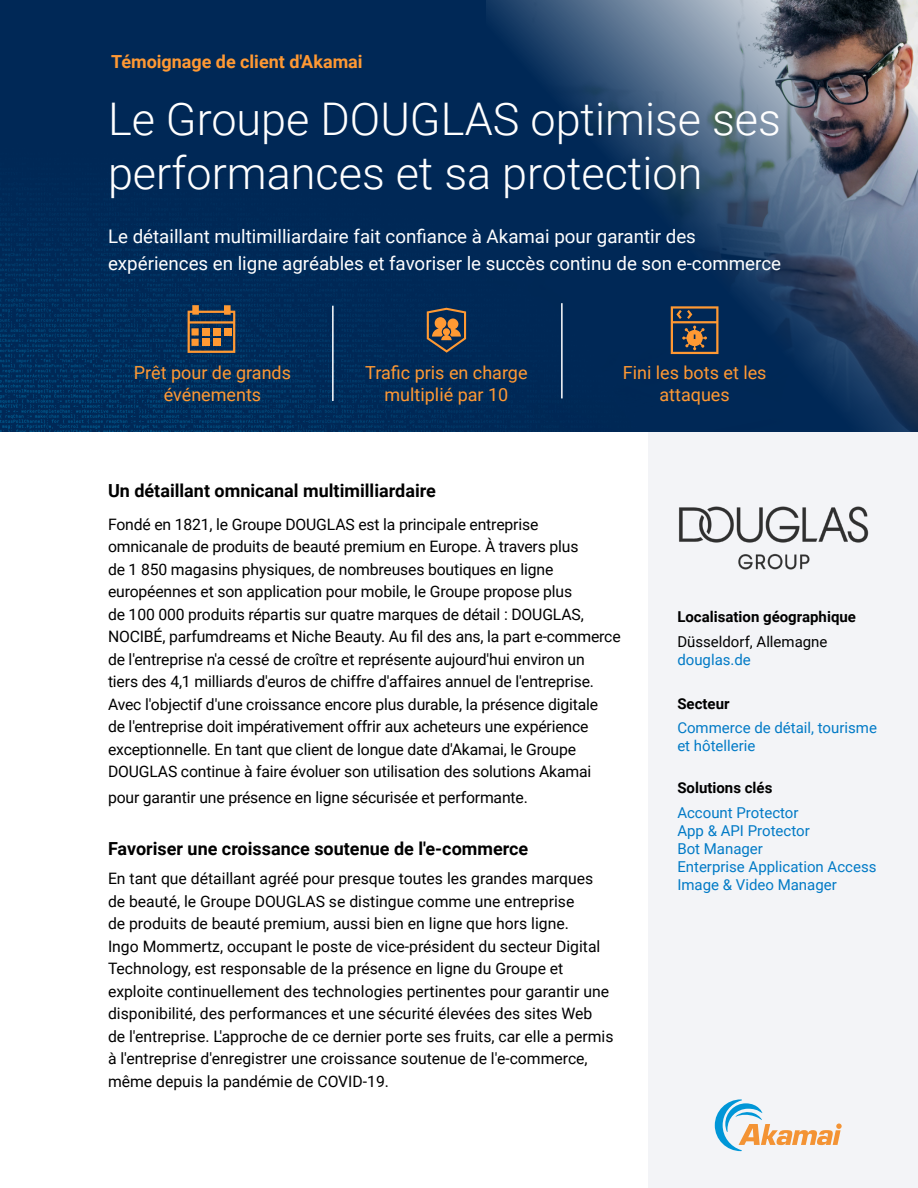
<style>
.page{position:relative;width:918px;height:1188px;background:#fff}
.page>*{position:absolute;margin:0;border:0;box-sizing:border-box;transform-origin:0 0}
.Title_-_Headline{font:300 45px/54px "Roboto";color:#fff}
.Sub-Title_-_Sub-Heading{font:18.75px/27px "Roboto";color:#fff}
.Feature_-_Benefites_-_Under_Icon{font:18px/21.6px "Roboto";color:#f93;text-align:center}
.Body{font:700 18px "Roboto";color:#000}
.Heading_1{font:700 18px "Roboto";color:#000}
.Above_Title_-_Headline{font:700 18px "Roboto";color:#f93}
.Body-2{font:15.75px/22.5px "Roboto";letter-spacing:-.01em;color:#000}
.Sidebar_Heading{font:15px/18px "Roboto";color:#017ac6}
.Sidebar_Heading-2{font:700 15px "Roboto";color:#000}
.Sidebar_Copy{font:15px/18px "Roboto";color:#017ac6}
.Sidebar_Heading-3{font:15px/18px "Roboto";color:#000}
.s1{color:#017ac6}
</style>
<div class="page">
<img style="left:0;top:0;width:486px;height:432px">
<img style="left:486px;top:0;width:432px;height:432px">
<div style="left:648px;top:432px;width:270px;height:756px;background:#f3f4f7"></div>
<img style="left:679px;top:506px;width:190px;height:64px">
<hr style="left:332px;top:306px;width:2px;height:95px;background:#fff">
<hr style="left:561px;top:303px;width:2px;height:95px;background:#fff">
<svg style="left:671px;top:306px;width:47px;height:48px;background:#584f49"></svg>
<svg style="left:427px;top:308px;width:39px;height:45px;background:#635449"></svg>
<svg style="left:188px;top:305px;width:47px;height:48px;background:#66584b"></svg>
<div style="left:202px;top:339px;width:8px;height:7px;background:#f93"></div>
<div style="left:213px;top:339px;width:7px;height:7px;background:#f93"></div>
<p class="Above_Title_-_Headline" style="left:111px;top:48px;width:253px">Témoignage de client d'Akamai</p>
<p class="Title_-_Headline" style="left:108px;top:91px;width:674px">Le Groupe DOUGLAS optimise ses performances et sa protection</p>
<p class="Sub-Title_-_Sub-Heading" style="left:108px;top:222px;width:675px">Le détaillant multimilliardaire fait confiance à Akamai pour garantir des expériences en ligne agréables et favoriser le succès continu de son e-commerce</p>
<p class="Feature_-_Benefites_-_Under_Icon" style="left:134px;top:362px;width:159px">Prêt pour de grands événements</p>
<p class="Feature_-_Benefites_-_Under_Icon" style="left:365px;top:362px;width:164px">Trafic pris en charge multiplié par 10</p>
<p class="Feature_-_Benefites_-_Under_Icon" style="left:623px;top:362px;width:145px">Fini les bots et les attaques</p>
<p class="Heading_1" style="left:108px;top:478px;width:329px">Un détaillant omnicanal multimilliardaire</p>
<p class="Body-2" style="left:108px;top:512px;width:514px">Fondé en 1821, le Groupe DOUGLAS est la principale entreprise omnicanale de produits de beauté premium en Europe. À travers plus<br>de 1 850 magasins physiques, de nombreuses boutiques en ligne européennes et son application pour mobile, le Groupe propose plus<br>de 100 000 produits répartis sur quatre marques de détail : DOUGLAS, NOCIBÉ, parfumdreams et Niche Beauty. Au fil des ans, la part e-commerce de l'entreprise n'a cessé de croître et représente aujourd'hui environ un<br>tiers des 4,1 milliards d'euros de chiffre d'affaires annuel de l'entreprise.<br>Avec l'objectif d'une croissance encore plus durable, la présence digitale<br>de l'entreprise doit impérativement offrir aux acheteurs une expérience exceptionnelle. En tant que client de longue date d'Akamai, le Groupe DOUGLAS continue à faire évoluer son utilisation des solutions Akamai</p>
<p class="Body-2" style="left:108px;top:785px;width:421px">pour garantir une présence en ligne sécurisée et performante.</p>
<p class="Body" style="left:108px;top:836px;width:422px">Favoriser une croissance soutenue de l'e-commerce</p>
<p class="Body-2" style="left:108px;top:867px;width:507px">En tant que détaillant agréé pour presque toutes les grandes marques de beauté, le Groupe DOUGLAS se distingue comme une entreprise<br>de produits de beauté premium, aussi bien en ligne que hors ligne.<br>Ingo Mommertz, occupant le poste de vice-président du secteur Digital Technology, est responsable de la présence en ligne du Groupe et exploite continuellement des technologies pertinentes pour garantir une disponibilité, des performances et une sécurité élevées des sites Web de l'entreprise. L'approche de ce dernier porte ses fruits, car elle a permis à l'entreprise d'enregistrer une croissance soutenue de l'e-commerce, même depuis la pandémie de COVID-19.</p>
<p class="Sidebar_Heading-2" style="left:677px;top:607px;width:180px">Localisation géographique</p>
<p class="Sidebar_Heading-3" style="left:677px;top:632px;width:152px">Düsseldorf, Allemagne <span class="s1">douglas.de</span></p>
<p class="Sidebar_Heading-2" style="left:677px;top:693px;width:54px">Secteur</p>
<p class="Sidebar_Copy" style="left:677px;top:718px;width:201px">Commerce de détail, tourisme et hôtellerie</p>
<p class="Sidebar_Heading-2" style="left:677px;top:778px;width:97px">Solutions clés</p>
<p class="Sidebar_Heading" style="left:677px;top:803px;width:201px">Account Protector<br>App &amp; API Protector<br>Bot Manager<br>Enterprise Application Access<br>Image &amp; Video Manager</p>
</div>
